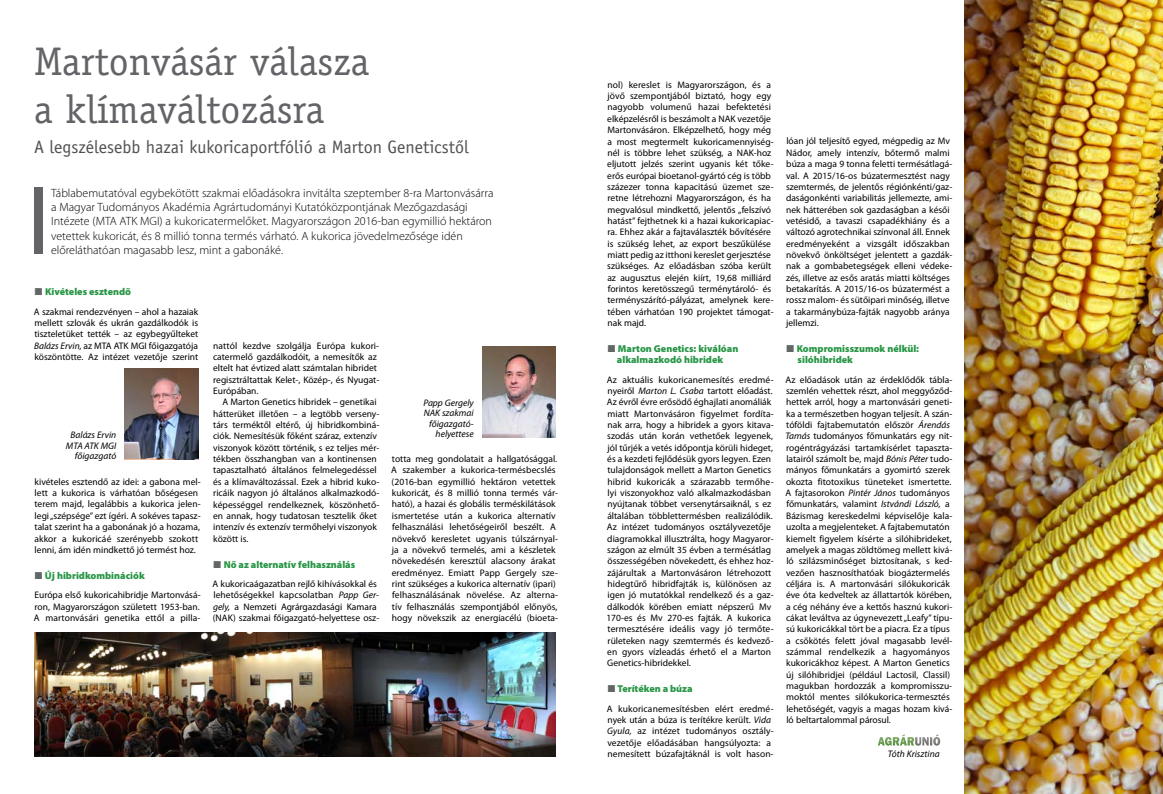
<style>
.page{position:relative;width:1163px;height:794px;background:#fff}
.page>*{position:absolute;margin:0;border:0;box-sizing:border-box;transform-origin:0 0}
.t1{font:40px/48px "Officina CEH Serif";color:#636467}
.t2{font:18px "Officina CEH Sans";color:#525255}
.t3{font:300 12px/14.4px "Myriad Pro";color:#000}
.t4{font:900 10px/11.3px "Myriad Pro";color:#289646;text-align:center}
.t5{font:9.5px/11.3px "Myriad Pro";color:#000}
.t6{font:italic 9.5px/10.5px "Myriad Pro";color:#000;text-align:right}
.s1{color:#626665}
.s2{font-style:italic}
</style>
<div class="page">
<svg style="left:878px;top:734px;width:62px;height:11px"></svg>
<div style="left:34px;top:188px;width:9px;height:66px;background:#636467"></div>
<img style="left:34px;top:632px;width:522px;height:124px">
<img style="left:482px;top:347px;width:74px;height:90px">
<img style="left:125px;top:369px;width:73px;height:90px">
<img style="left:964px;top:0;width:198px;height:794px">
<h1 class="t1" style="left:34px;top:38px;width:337px">Martonvásár válasza a klímaváltozásra</h1>
<h2 class="t2" style="left:34px;top:136px;width:436px">A legszélesebb hazai kukoricaportfólió a Marton Geneticstől</h2>
<p class="t3" style="left:51px;top:186px;width:444px">Táblabemutatóval egybekötött szakmai előadásokra invitálta szeptember 8-ra Martonvásárra a Magyar Tudományos Akadémia Agrártudományi Kutatóközpontjának Mezőgazdasági Intézete (MTA ATK MGI) a kukoricatermelőket. Magyarországon 2016-ban egymillió hektáron vetettek kukoricát, és 8 millió tonna termés várható. A kukorica jövedelmezősége idén előreláthatóan magasabb lesz, mint a gabonáké.</p>
<p class="t4" style="left:35px;top:286px;width:98px"><span class="s1">■</span> Kivételes esztendő</p>
<p class="t5" style="left:34px;top:306px;width:166px;text-align:justify">A szakmai rendezvényen – ahol a hazaiak mellett szlovák és ukrán gazdálkodók is tiszteletüket tették – az egybegyűlteket <span class="s2">Balázs Ervin,</span> az MTA ATK MGI főigazgatója köszöntötte. Az intézet vezetője szerint</p>
<p class="t5" style="left:213px;top:340px;width:168px">nattól kezdve szolgálja Európa kukori&shy;catermelő gazdálkodóit, a nemesítők az eltelt hat évtized alatt számtalan hibridet regisztráltattak Kelet-, Közép-, és Nyugat-Európában.</p>
<p class="t5" style="left:213px;top:396px;width:168px;text-indent:10px">A Marton Genetics hibridek – genetikai hátterüket illetően – a legtöbb verseny&shy;társ terméktől eltérő, új hibridkombiná&shy;ciók. Nemesítésük főként száraz, extenzív viszonyok között történik, s ez teljes mér&shy;tékben összhangban van a kontinensen tapasztalható általános felmelegedéssel és a klímaváltozással. Ezek a hibrid kuko&shy;ricáik nagyon jó általános alkalmazkodó&shy;képességgel rendelkeznek, köszönhető&shy;en annak, hogy tudatosan tesztelik őket intenzív és extenzív termőhelyi viszonyok között is.</p>
<p class="t4" style="left:213px;top:558px;width:143px"><span class="s1">■</span> Nő az alternatív felhasználás</p>
<p class="t5" style="left:212px;top:578px;width:168px">A kukoricaágazatban rejlő kihívásokkal és lehetőségekkel kapcsolatban <span class="s2">Papp Ger&shy;gely,</span> a Nemzeti Agrárgazdasági Kamara (NAK) szakmai főigazgató-helyettese osz-</p>
<p class="t6" style="left:423px;top:397px;width:52px">Papp Gergely<br>NAK szakmai főigazgató-</p>
<p class="t6" style="left:71px;top:430px;width:47px">Balázs Ervin</p>
<p class="t6" style="left:435px;top:429px;width:40px">helyettese</p>
<p class="t6" style="left:66px;top:440px;width:52px">MTA ATK MGI főigazgató</p>
<p class="t5" style="left:391px;top:453px;width:168px">totta meg gondolatait a hallgatósággal.<br>A szakember a kukorica-termésbecslés (2016-ban egymillió hektáron vetettek kukoricát, és 8 millió tonna termés vár&shy;ható), a hazai és globális terméskilátások ismertetése után a kukorica alternatív felhasználási lehetőségeiről beszélt. A növekvő keresletet ugyanis túlszárnyal&shy;ja a növekvő termelés, ami a készletek növekedésén keresztül alacsony árakat eredményez. Emiatt Papp Gergely sze&shy;rint szükséges a kukorica alternatív (ipari) felhasználásának növelése. Az alterna&shy;tív felhasználás szempontjából előnyös, hogy növekszik az energiacélú (bioeta-</p>
<p class="t5" style="left:34px;top:476px;width:168px">kivételes esztendő az idei: a gabona mel&shy;lett a kukorica is várhatóan bőségesen terem majd, legalábbis a kukorica jelen&shy;legi „szépsége” ezt ígéri. A sokéves tapasz&shy;talat szerint ha a gabonának jó a hozama, akkor a kukoricáé szerényebb szokott lenni, ám idén mindkettő jó termést hoz.</p>
<p class="t4" style="left:35px;top:570px;width:111px"><span class="s1">■</span> Új hibridkombinációk</p>
<p class="t5" style="left:34px;top:589px;width:168px;text-align:justify">Európa első kukoricahibridje Martonvásá&shy;ron, Magyarországon született 1953-ban.<br>A martonvásári genetika ettől a pilla-</p>
<p class="t5" style="left:607px;top:79px;width:168px">nol) kereslet is Magyarországon, és a jövő szempontjából biztató, hogy egy nagyobb volumenű hazai befektetési elképzelésről is beszámolt a NAK vezetője Martonvásáron. Elképzelhető, hogy még a most megtermelt kukoricamennyiség&shy;nél is többre lehet szükség, a NAK-hoz eljutott jelzés szerint ugyanis két tőke&shy;erős európai bioetanol-gyártó cég is több százezer tonna kapacitású üzemet sze&shy;retne létrehozni Magyarországon, és ha megvalósul mindkettő, jelentős „felszívó hatást” fejthetnek ki a hazai kukoricapiac&shy;ra. Ehhez akár a fajtaválaszték bővítésére is szükség lehet, az export beszűkülése miatt pedig az itthoni kereslet gerjesztése szükséges. Az előadásban szóba került az augusztus elején kiírt, 19,68 milliárd forintos keretösszegű terménytároló- és terményszárító-pályázat, amelynek kere&shy;tében várhatóan 190 projektet támogat&shy;nak majd.</p>
<p class="t4" style="left:607px;top:343px;width:132px"><span class="s1">■</span> Marton Genetics: kiválóan alkalmazkodó hibridek</p>
<p class="t5" style="left:606px;top:374px;width:169px">Az aktuális kukoricanemesítés eredmé&shy;nyeiről <span class="s2">Marton L. Csaba</span> tartott előadást.<br>Az évről évre erősödő éghajlati anomáliák miatt Martonvásáron figyelmet fordíta&shy;nak arra, hogy a hibridek a gyors kitava&shy;szodás után korán vethetőek legyenek, jól tűrjék a vetés időpontja körüli hideget, és a kezdeti fejlődésük gyors legyen. Ezen tulajdonságok mellett a Marton Genetics hibrid kukoricák a szárazabb termőhe&shy;lyi viszonyokhoz való alkalmazkodásban nyújtanak többet versenytársaiknál, s ez általában többlettermésben realizálódik.<br>Az intézet tudományos osztályvezetője diagramokkal illusztrálta, hogy Magyaror&shy;szágon az elmúlt 35 évben a termésátlag összességében növekedett, és ehhez hoz&shy;zájárultak a Martonvásáron létrehozott hidegtűrő hibridfajták is, különösen az igen jó mutatókkal rendelkező és a gaz&shy;dálkodók körében emiatt népszerű Mv 170-es és Mv 270-es fajták. A kukorica termesztésére ideális vagy jó termőte&shy;rületeken nagy szemtermés és kedvező&shy;en gyors vízleadás érhető el a Marton Genetics-hibridekkel.</p>
<p class="t4" style="left:607px;top:683px;width:86px"><span class="s1">■</span> Terítéken a búza</p>
<p class="t5" style="left:606px;top:702px;width:168px">A kukoricanemesítésben elért eredmé&shy;nyek után a búza is terítékre került. <span class="s2">Vida Gyula,</span> az intézet tudományos osztály&shy;vezetője előadásában hangsúlyozta: a nemesített búzafajtáknál is volt hason-</p>
<p class="t5" style="left:785px;top:135px;width:168px">lóan jól teljesítő egyed, mégpedig az Mv Nádor, amely intenzív, bőtermő malmi búza a maga 9 tonna feletti termésátlagá&shy;val. A 2015/16-os búzatermesztést nagy szemtermés, de jelentős régiónkénti/gaz&shy;daságonkénti variabilitás jellemezte, ami&shy;nek hátterében sok gazdaságban a késői vetésidő, a tavaszi csapadékhiány és a változó agrotechnikai színvonal áll. Ennek eredményeként a vizsgált időszakban növekvő önköltséget jelentett a gazdák&shy;nak a gombabetegségek elleni védeke&shy;zés, illetve az esős aratás miatti költséges betakarítás. A 2015/16-os búzatermést a rossz malom- és sütőipari minőség, illetve a takarmánybúza-fajták nagyobb aránya jellemzi.</p>
<p class="t4" style="left:797px;top:343px;width:123px;text-align:left;text-indent:-11px"><span class="s1">■</span> Kompromisszumok nélkül: silóhibridek</p>
<p class="t5" style="left:785px;top:374px;width:168px">Az előadások után az érdeklődők tábla&shy;szemlén vehettek részt, ahol meggyőződ&shy;hettek arról, hogy a martonvásári geneti&shy;ka a természetben hogyan teljesít. A szán&shy;tóföldi fajtabemutatón először <span class="s2">Árendás Tamás</span> tudományos főmunkatárs egy nit&shy;rogéntrágyázási tartamkísérlet tapaszta&shy;latairól számolt be, majd <span class="s2">Bónis Péter</span> tudo&shy;mányos főmunkatárs a gyomirtó szerek okozta fitotoxikus tüneteket ismertette.<br>A fajtasorokon <span class="s2">Pintér János</span> tudományos főmunkatárs, valamint <span class="s2">Istvándi László,</span> a Bázismag kereskedelmi képviselője kala&shy;uzolta a megjelenteket. A fajtabemutatón kiemelt figyelem kísérte a silóhibrideket, amelyek a magas zöldtömeg mellett kivá&shy;ló szilázsminőséget biztosítanak, s ked&shy;vezően hasznosíthatóak biogáztermelés céljára is. A martonvásári silókukoricák éve óta kedveltek az állattartók körében, a cég néhány éve a kettős hasznú kukori&shy;cákat leváltva az úgynevezett „Leafy” típu&shy;sú kukoricákkal tört be a piacra. Ez a típus a csőkötés felett jóval magasabb levél&shy;számmal rendelkezik a hagyományos kukoricákhoz képest. A Marton Genetics új silóhibridjei (például Lactosil, Classil) magukban hordozzák a kompromisszu&shy;moktól mentes silókukorica-termesztés lehetőségét, vagyis a magas hozam kivá&shy;ló beltartalommal párosul.</p>
<p class="t6" style="left:887px;top:748px;width:53px">Tóth Krisztina</p>
</div>
